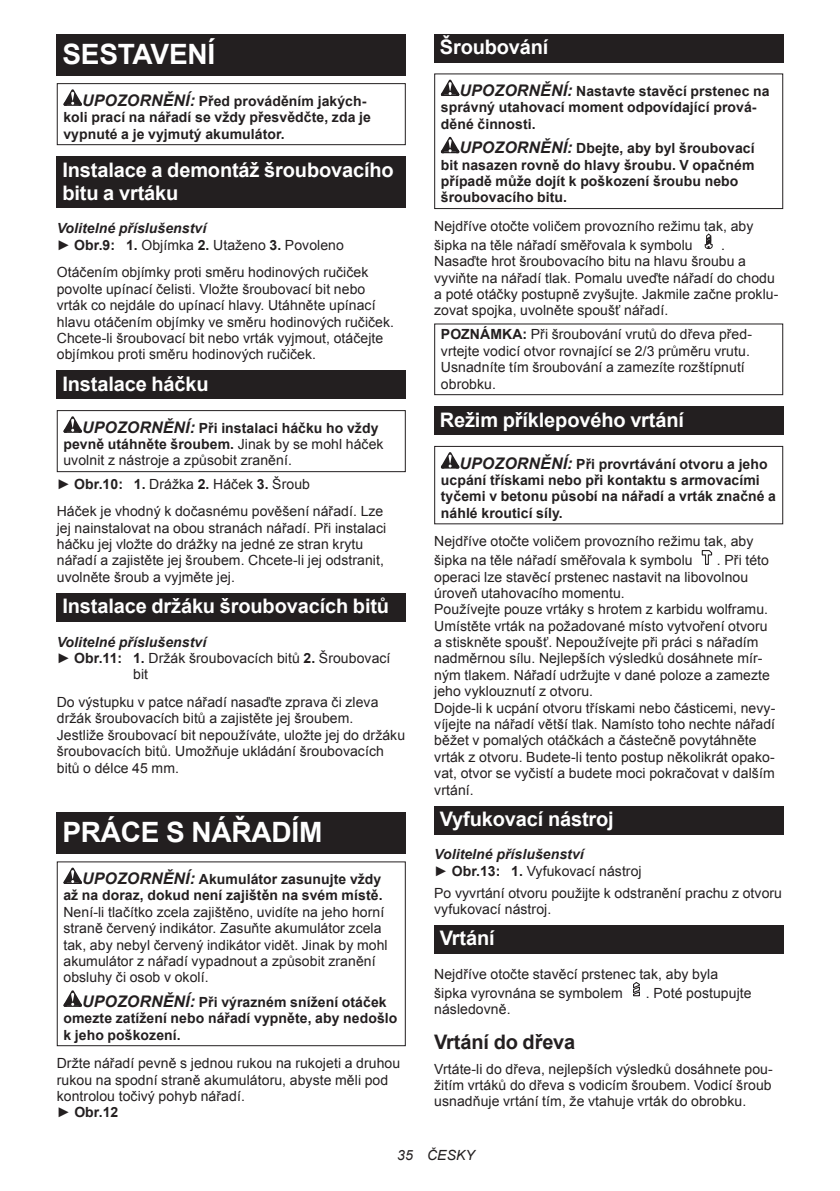
<style>
.page{position:relative;width:840px;height:1191px;background:#fff}
.page>*{position:absolute;margin:0;border:0;box-sizing:border-box;transform-origin:0 0}
.t1{font:700 28px "Arial";letter-spacing:-.01em;color:#fff}
.t2{font:700 20px/23.4px "Arial";letter-spacing:-.01em;color:#fff}
.t3{font:700 20px "Arial";letter-spacing:-.01em;color:#231f20}
.t4{font:14px/16.4px "Arial";letter-spacing:.005em;color:#231f20}
.t5{font:700 14px/16.4px "Arial";letter-spacing:.005em;color:#231f20}
.t6{font:italic 700 14px/16.4px "Arial";letter-spacing:.005em;color:#231f20}
.t7{font:italic 14px "Arial";letter-spacing:.005em;color:#231f20}
.s1{font-style:italic;font-size:16px}
.s2{font-weight:700;font-style:italic}
.s3{font-weight:700}
.s4{font-weight:700;font-style:italic;font-size:16px}
.s5{font-weight:400;font-style:normal}
.s6{font-style:normal}
</style>
<div class="page">
<div style="left:57px;top:34px;width:348px;height:41px;background:#231f20"></div>
<svg style="left:63px;top:89px;width:19px;height:17px"></svg>
<div style="left:57px;top:83px;width:348px;height:62px;border:1px solid #231f20"></div>
<div style="left:57px;top:156px;width:348px;height:52px;background:#231f20"></div>
<div style="left:57px;top:371px;width:348px;height:28px;background:#231f20"></div>
<svg style="left:63px;top:416px;width:19px;height:17px"></svg>
<div style="left:57px;top:410px;width:348px;height:62px;border:1px solid #231f20"></div>
<div style="left:57px;top:593px;width:348px;height:28px;background:#231f20"></div>
<div style="left:57px;top:812px;width:348px;height:41px;background:#231f20"></div>
<svg style="left:63px;top:867px;width:19px;height:17px"></svg>
<svg style="left:63px;top:990px;width:19px;height:16px"></svg>
<div style="left:57px;top:861px;width:348px;height:185px;border:1px solid #231f20"></div>
<div style="left:434px;top:34px;width:348px;height:29px;background:#231f20"></div>
<svg style="left:440px;top:80px;width:19px;height:16px"></svg>
<svg style="left:440px;top:137px;width:19px;height:16px"></svg>
<div style="left:434px;top:73px;width:348px;height:136px;border:1px solid #231f20"></div>
<svg style="left:704px;top:233px;width:8px;height:16px"></svg>
<div style="left:434px;top:323px;width:348px;height:72px;border:1px solid #231f20"></div>
<div style="left:434px;top:406px;width:348px;height:29px;background:#231f20"></div>
<svg style="left:440px;top:452px;width:19px;height:16px"></svg>
<div style="left:434px;top:446px;width:348px;height:78px;border:1px solid #231f20"></div>
<svg style="left:701px;top:550px;width:11px;height:15px"></svg>
<div style="left:434px;top:806px;width:348px;height:28px;background:#231f20"></div>
<div style="left:434px;top:925px;width:348px;height:29px;background:#231f20"></div>
<svg style="left:633px;top:982px;width:7px;height:14px"></svg>
<h1 class="t1" style="left:62px;top:43px;width:154px">SESTAVENÍ</h1>
<p class="t5" style="left:63px;top:93px;width:309px;text-indent:19px"><span class="s1">UPOZORNĚNÍ:</span> Před prováděním jakých&shy;koli prací na nářadí se vždy přesvědčte, zda je vypnuté a je vyjmutý akumulátor.</p>
<h2 class="t2" style="left:62px;top:158px;width:332px">Instalace a demontáž šroubovacího bitu a vrtáku</h2>
<p class="t4" style="left:57px;top:220px;width:288px"><span class="s2">Volitelné příslušenství<br></span>► <span class="s3">Obr.9: 1.</span> Objímka <span class="s3">2.</span> Utaženo <span class="s3">3.</span> Povoleno</p>
<p class="t4" style="left:57px;top:264px;width:339px">Otáčením objímky proti směru hodinových ručiček povolte upínací čelisti. Vložte šroubovací bit nebo vrták co nejdále do upínací hlavy. Utáhněte upínací hlavu otáčením objímky ve směru hodinových ručiček.<br>Chcete-li šroubovací bit nebo vrták vyjmout, otáčejte objímkou proti směru hodinových ručiček.</p>
<h2 class="t2" style="left:62px;top:372px;width:148px">Instalace háčku</h2>
<p class="t4" style="left:63px;top:420px;width:321px;text-indent:19px"><span class="s4">UPOZORNĚNÍ:</span> <span class="s3">Při instalaci háčku ho vždy pevně utáhněte šroubem.</span> Jinak by se mohl háček uvolnit z nástroje a způsobit zranění.</p>
<p class="t4" style="left:57px;top:470px;width:328px;line-height:27.8px">► <span class="s3">Obr.10: 1.</span> Drážka <span class="s3">2.</span> Háček <span class="s3">3.</span> Šroub<br>Háček je vhodný k dočasnému pověšení nářadí. Lze</p>
<p class="t4" style="left:57px;top:519px;width:331px">jej nainstalovat na obou stranách nářadí. Při instalaci háčku jej vložte do drážky na jedné ze stran krytu nářadí a zajistěte jej šroubem. Chcete-li jej odstranit, uvolněte šroub a vyjměte jej.</p>
<h2 class="t2" style="left:62px;top:595px;width:328px">Instalace držáku šroubovacích bitů</h2>
<p class="t6" style="left:57px;top:634px;width:151px">Volitelné příslušenství</p>
<p class="t4" style="left:57px;top:650px;width:335px">► <span class="s3">Obr.11: 1.</span> Držák šroubovacích bitů <span class="s3">2.</span> Šroubovací</p>
<p class="t4" style="left:133px;top:666px;width:16px">bit</p>
<p class="t4" style="left:57px;top:694px;width:350px">Do výstupku v patce nářadí nasaďte zprava či zleva držák šroubovacích bitů a zajistěte jej šroubem.<br>Jestliže šroubovací bit nepoužíváte, uložte jej do držáku šroubovacích bitů. Umožňuje ukládání šroubovacích bitů o délce 45 mm.</p>
<h1 class="t1" style="left:62px;top:813px;width:261px">PRÁCE S NÁŘADÍM</h1>
<p class="t5" style="left:63px;top:871px;width:320px;text-align:right"><span class="s1">UPOZORNĚNÍ:</span> Akumulátor zasunujte vždy<br>až na doraz, dokud není zajištěn na svém místě.</p>
<p class="t4" style="left:63px;top:903px;width:325px">Není-li tlačítko zcela zajištěno, uvidíte na jeho horní straně červený indikátor. Zasuňte akumulátor zcela tak, aby nebyl červený indikátor vidět. Jinak by mohl akumulátor z nářadí vypadnout a způsobit zranění obsluhy či osob v okolí.</p>
<p class="t5" style="left:63px;top:994px;width:335px;text-indent:19px"><span class="s1">UPOZORNĚNÍ:</span> Při výrazném snížení otáček omezte zatížení nebo nářadí vypněte, aby nedošlo k jeho poškození.</p>
<p class="t4" style="left:57px;top:1055px;width:345px">Držte nářadí pevně s jednou rukou na rukojeti a druhou rukou na spodní straně akumulátoru, abyste měli pod kontrolou točivý pohyb nářadí.<br>► <span class="s3">Obr.12</span></p>
<h2 class="t2" style="left:439px;top:36px;width:110px">Šroubování</h2>
<p class="t5" style="left:440px;top:83px;width:330px;text-indent:19px"><span class="s1">UPOZORNĚNÍ:</span> Nastavte stavěcí prstenec na správný utahovací moment odpovídající prová&shy;děné činnosti.</p>
<p class="t5" style="left:440px;top:140px;width:315px;text-indent:19px"><span class="s1">UPOZORNĚNÍ:</span> Dbejte, aby byl šroubovací bit nasazen rovně do hlavy šroubu. V opačném případě může dojít k poškození šroubu nebo šroubovacího bitu.</p>
<p class="t4" style="left:434px;top:217px;width:320px;line-height:18.8px">Nejdříve otočte voličem provozního režimu tak, aby šipka na těle nářadí směřovala k symbolu</p>
<p class="t4" style="left:434px;top:238px;width:345px;text-indent:287px">.<br>Nasaďte hrot šroubovacího bitu na hlavu šroubu a vyviňte na nářadí tlak. Pomalu uveďte nářadí do chodu a poté otáčky postupně zvyšujte. Jakmile začne proklu&shy;zovat spojka, uvolněte spoušť nářadí.</p>
<p class="t4" style="left:440px;top:326px;width:312px"><span class="s3">POZNÁMKA:</span> Při šroubování vrutů do dřeva před&shy;vrtejte vodicí otvor rovnající se 2/3 průměru vrutu.<br>Usnadníte tím šroubování a zamezíte rozštípnutí obrobku.</p>
<h2 class="t2" style="left:439px;top:408px;width:245px">Režim příklepového vrtání</h2>
<p class="t5" style="left:440px;top:456px;width:336px;text-indent:19px"><span class="s1">UPOZORNĚNÍ:</span> Při provrtávání otvoru a jeho ucpání třískami nebo při kontaktu s armovacími tyčemi v betonu působí na nářadí a vrták značné a náhlé krouticí síly.</p>
<p class="t4" style="left:434px;top:532px;width:320px;line-height:18.8px">Nejdříve otočte voličem provozního režimu tak, aby šipka na těle nářadí směřovala k symbolu</p>
<p class="t4" style="left:434px;top:552px;width:342px;text-indent:282px">. Při této operaci lze stavěcí prstenec nastavit na libovolnou úroveň utahovacího momentu.<br>Používejte pouze vrtáky s hrotem z karbidu wolframu.<br>Umístěte vrták na požadované místo vytvoření otvoru a stiskněte spoušť. Nepoužívejte při práci s nářadím nadměrnou sílu. Nejlepších výsledků dosáhnete mír&shy;ným tlakem. Nářadí udržujte v dané poloze a zamezte jeho vyklouznutí z otvoru.<br>Dojde-li k ucpání otvoru třískami nebo částicemi, nevy&shy;víjejte na nářadí větší tlak. Namísto toho nechte nářadí běžet v pomalých otáčkách a částečně povytáhněte vrták z otvoru. Budete-li tento postup několikrát opako&shy;vat, otvor se vyčistí a budete moci pokračovat v dalším vrtání.</p>
<h2 class="t2" style="left:439px;top:808px;width:175px">Vyfukovací nástroj</h2>
<p class="t6" style="left:434px;top:846px;width:209px">Volitelné příslušenství<br><span class="s5">►</span> <span class="s6">Obr.13: 1.</span> <span class="s5">Vyfukovací nástroj</span></p>
<p class="t4" style="left:434px;top:884px;width:349px">Po vyvrtání otvoru použijte k odstranění prachu z otvoru vyfukovací nástroj.</p>
<h2 class="t2" style="left:439px;top:927px;width:56px">Vrtání</h2>
<p class="t4" style="left:434px;top:964px;width:285px;line-height:18.8px">Nejdříve otočte stavěcí prstenec tak, aby byla šipka vyrovnána se symbolem</p>
<p class="t4" style="left:645px;top:984px;width:107px">. Poté postupujte</p>
<p class="t4" style="left:434px;top:1001px;width:78px">následovně.</p>
<h2 class="t3" style="left:434px;top:1028px;width:143px">Vrtání do dřeva</h2>
<p class="t4" style="left:434px;top:1060px;width:340px;text-align:justify">Vrtáte-li do dřeva, nejlepších výsledků dosáhnete pou&shy;žitím vrtáků do dřeva s vodicím šroubem. Vodicí šroub usnadňuje vrtání tím, že vtahuje vrták do obrobku.</p>
<p class="t7" style="left:397px;top:1147px;width:79px">35 ČESKY</p>
</div>
